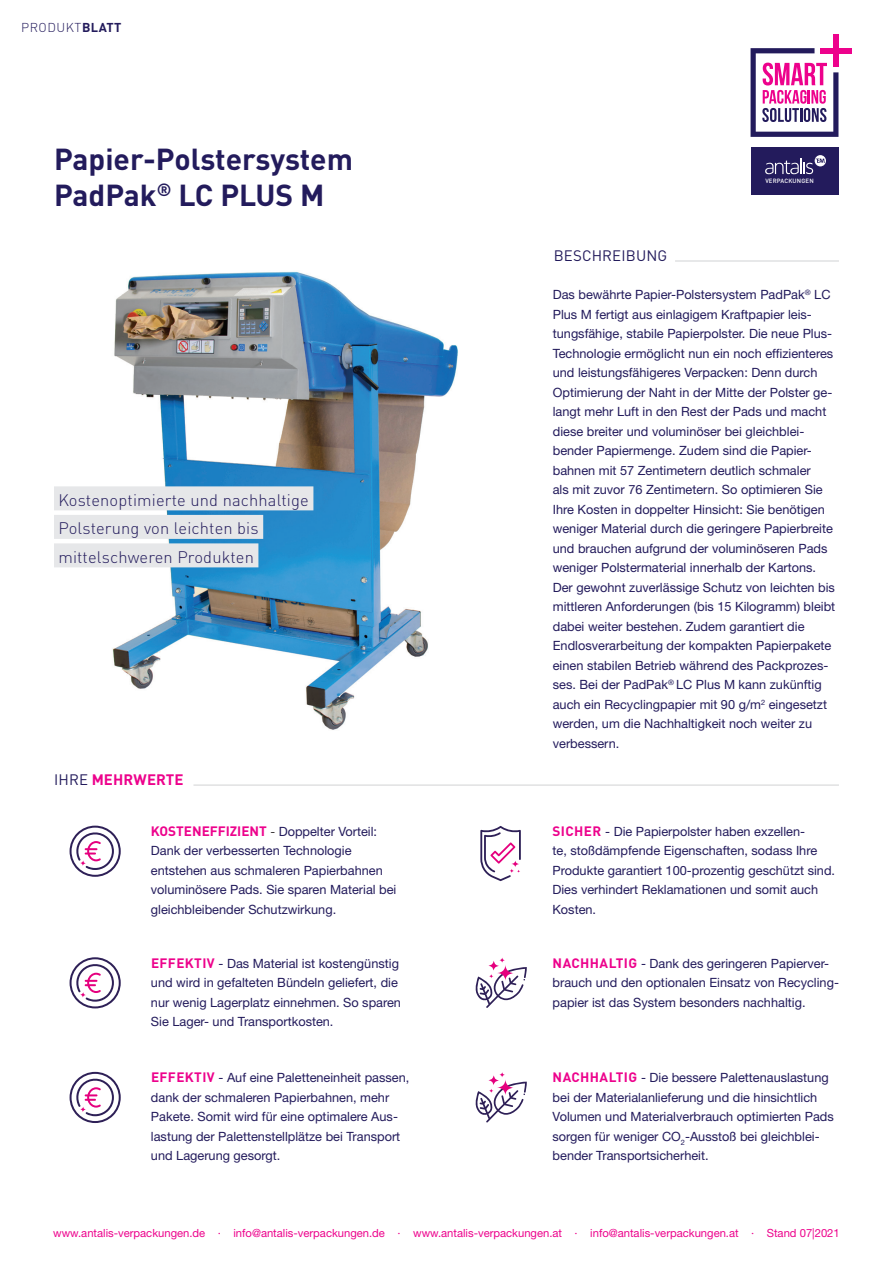
<style>
.page{position:relative;width:893px;height:1263px;background:#fff}
.page>*{position:absolute;margin:0;border:0;box-sizing:border-box;transform-origin:0 0}
.t1{font:700 30px "DINOT";letter-spacing:-.005em;color:#231b5c}
.Image-Title{font:300 16.5px "DINOT";letter-spacing:.01em;color:#231b5c}
.t2{font:700 15px "DINOT";letter-spacing:.01em;color:#ed028c}
.t3{font:15px "DINOT";letter-spacing:.01em;color:#231b5c}
.Body{font:12.75px/19.5px "Helvetica Neue LT Std";color:#231b5c}
.Mehrwert-Umwelt{font:12.75px/19.5px "Helvetica Neue LT Std";color:#231b5c}
.t4{font:300 12.75px "DINOT";letter-spacing:.04em;color:#231b5c}
.t5{font:11.25px "Helvetica Neue LT Std";color:#ed028c}
.t6{font:500 6px "DINOT";letter-spacing:.025em;color:#fff}
.s1{font-weight:700}
.s2{font-weight:400;color:#231b5c}
.s3{font-family:"DINOT";font-weight:700;font-size:13.5px;color:#ed028c}
.s4{font-family:"DINOT";color:#231f20}
</style>
<div class="page">
<img style="left:83px;top:271px;width:375px;height:459px">
<hr style="left:193px;top:785px;width:646px;height:1px;background:#d1d2d4">
<hr style="left:675px;top:261px;width:164px;height:1px;background:#d1d2d4">
<div style="left:750px;top:147px;width:88px;height:48px;background:#231b5c"></div>
<svg style="left:765px;top:155px;width:61px;height:19px"></svg>
<svg style="left:751px;top:48px;width:87px;height:89px"></svg>
<div style="left:833px;top:35px;width:5px;height:32px;background:#ed028c"></div>
<div style="left:820px;top:48px;width:32px;height:5px;background:#ed028c"></div>
<svg style="left:70px;top:826px;width:51px;height:51px"></svg>
<svg style="left:70px;top:957px;width:51px;height:51px"></svg>
<svg style="left:70px;top:1072px;width:51px;height:51px"></svg>
<svg style="left:480px;top:826px;width:41px;height:55px"></svg>
<div style="left:54px;top:486px;width:259px;height:24px;background:#e6e7e9"></div>
<div style="left:54px;top:515px;width:209px;height:24px;background:#e6e7e9"></div>
<div style="left:54px;top:543px;width:204px;height:24px;background:#e6e7e9"></div>
<svg style="left:476px;top:957px;width:51px;height:51px"></svg>
<svg style="left:476px;top:1072px;width:51px;height:50px"></svg>
<p class="t4" style="left:21px;top:18px;width:102px">PRODUKT<span class="s1">BLATT</span></p>
<p class="t1" style="left:54px;top:135px;width:301px">Papier-Polstersystem</p>
<p class="t1" style="left:54px;top:171px;width:272px">PadPak<sup>®</sup> LC PLUS M</p>
<p class="Image-Title" style="left:58px;top:487px;width:252px">Kostenoptimierte und nachhaltige</p>
<p class="Image-Title" style="left:58px;top:516px;width:202px">Polsterung von leichten bis</p>
<p class="Image-Title" style="left:58px;top:544px;width:197px">mittelschweren Produkten</p>
<p class="t2" style="left:54px;top:768px;width:131px"><span class="s2">IHRE</span> MEHRWERTE</p>
<p class="t3" style="left:554px;top:244px;width:115px">BESCHREIBUNG</p>
<p class="t6" style="left:765px;top:176px;width:50px">VERPACKUNGEN</p>
<p class="Body" style="left:553px;top:285px;width:284px">Das bewährte Papier-Polstersystem PadPak<sup>®</sup> LC Plus M fertigt aus einlagigem Kraftpapier leis&shy;tungsfähige, stabile Papierpolster. Die neue Plus-Technologie ermöglicht nun ein noch effizienteres und leistungsfähigeres Verpacken: Denn durch Optimierung der Naht in der Mitte der Polster ge&shy;langt mehr Luft in den Rest der Pads und macht diese breiter und voluminöser bei gleichblei&shy;bender Papiermenge. Zudem sind die Papier&shy;bahnen mit 57 Zentimetern deutlich schmaler<br>als mit zuvor 76 Zentimetern. So optimieren Sie Ihre Kosten in doppelter Hinsicht: Sie benötigen weniger Material durch die geringere Papierbreite und brauchen aufgrund der voluminöseren Pads weniger Polstermaterial innerhalb der Kartons.<br>Der gewohnt zuverlässige Schutz von leichten bis mittleren Anforderungen (bis 15 Kilogramm) bleibt dabei weiter bestehen. Zudem garantiert die Endlosverarbeitung der kompakten Papierpakete einen stabilen Betrieb während des Packprozes&shy;ses. Bei der PadPak<sup>®</sup> LC Plus M kann zukünftig auch ein Recyclingpapier mit 90 g/m<sup>2</sup> eingesetzt werden, um die Nachhaltigkeit noch weiter zu verbessern.</p>
<p class="Body" style="left:151px;top:821px;width:247px"><span class="s3">KOSTENEFFIZIENT</span> <span class="s4">-</span> Doppelter Vorteil:<br>Dank der verbesserten Technologie entstehen aus schmaleren Papierbahnen voluminösere Pads. Sie sparen Material bei gleichbleibender Schutzwirkung.</p>
<p class="Mehrwert-Umwelt" style="left:552px;top:821px;width:284px"><span class="s3">SICHER</span> - Die Papierpolster haben exzellen-<br>te, stoßdämpfende Eigenschaften, sodass Ihre Produkte garantiert 100-prozentig geschützt sind.<br>Dies verhindert Reklamationen und somit auch Kosten.</p>
<p class="Mehrwert-Umwelt" style="left:151px;top:953px;width:252px"><span class="s3">EFFEKTIV</span> - Das Material ist kostengünstig und wird in gefalteten Bündeln geliefert, die nur wenig Lagerplatz einnehmen. So sparen Sie Lager- und Transportkosten.</p>
<p class="Mehrwert-Umwelt" style="left:151px;top:1068px;width:260px"><span class="s3">EFFEKTIV</span> - Auf eine Paletteneinheit passen, dank der schmaleren Papierbahnen, mehr Pakete. Somit wird für eine optimalere Aus&shy;lastung der Palettenstellplätze bei Transport und Lagerung gesorgt.</p>
<p class="Mehrwert-Umwelt" style="left:553px;top:953px;width:288px"><span class="s3">NACHHALTIG</span> - Dank des geringeren Papierver&shy;brauch und den optionalen Einsatz von Recycling&shy;papier ist das System besonders nachhaltig.</p>
<p class="Mehrwert-Umwelt" style="left:553px;top:1068px;width:283px"><span class="s3">NACHHALTIG</span> - Die bessere Palettenauslastung bei der Materialanlieferung und die hinsichtlich Volumen und Materialverbrauch optimierten Pads sorgen für weniger CO<sub>2</sub>-Ausstoß bei gleichblei&shy;bender Transportsicherheit.</p>
<p class="t5" style="left:53px;top:1226px;width:788px">www.antalis-verpackungen.de · info@antalis-verpackungen.de · www.antalis-verpackungen.at · info@antalis-verpackungen.at · Stand 07|2021</p>
</div>
